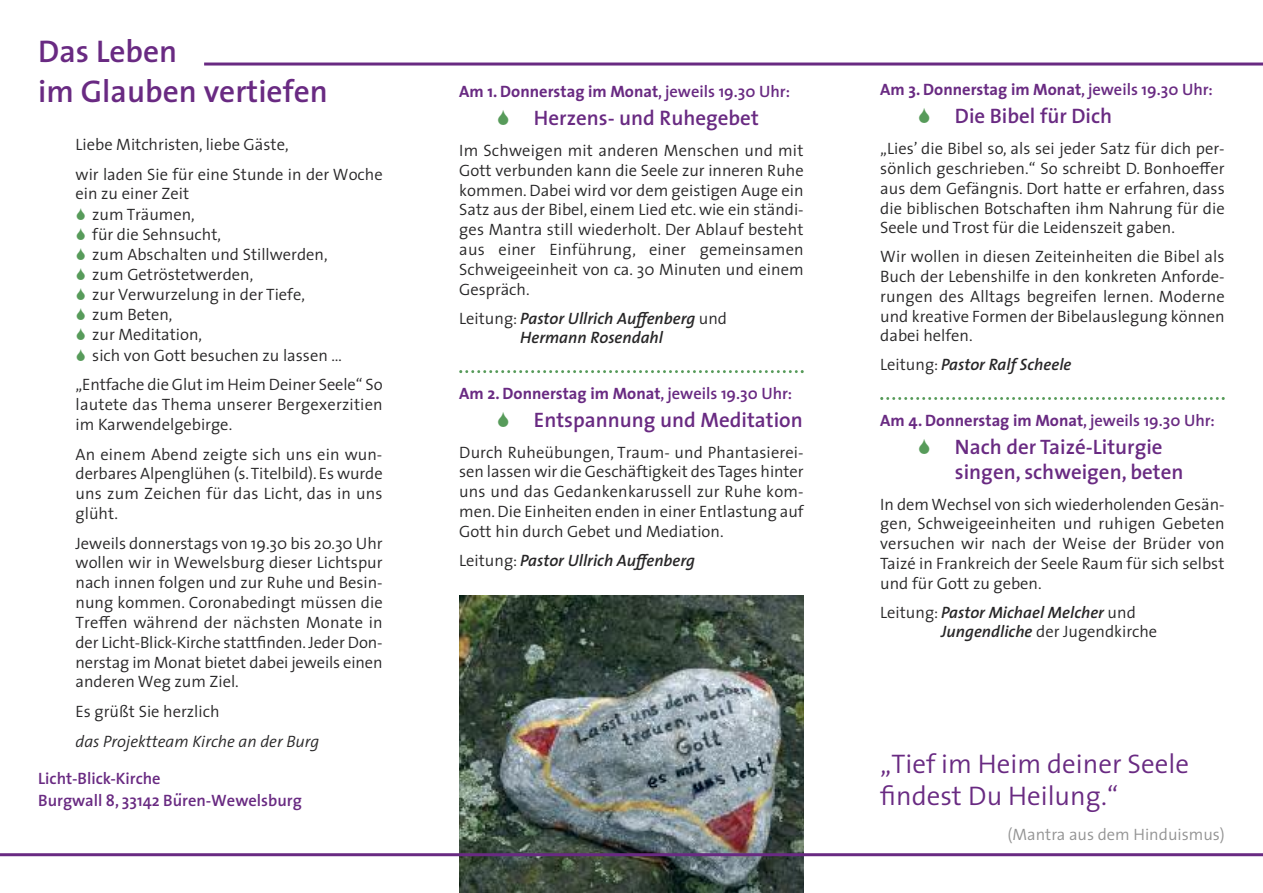
<style>
.page{position:relative;width:1263px;height:893px;background:#fff}
.page>*{position:absolute;margin:0;border:0;box-sizing:border-box;transform-origin:0 0}
.t1{font:600 31.5px/40.5px "The Sans";color:#692a82}
.t2{font:300 27px/32.4px "The Sans";color:#692a82}
.t3{font:600 21px/25.2px "The Sans";color:#692a82}
.t4{font:300 16.5px/19.8px "The Sans";color:#272627;text-align:justify}
.t5{font:italic 600 16.5px/19.8px "The Sans";color:#272627;text-align:center}
.t6{font:700 16.5px "The Sans";color:#692a82}
.t7{font:600 16.5px/22px "The Sans";color:#692a82}
.t8{font:italic 300 16.5px "The Sans";color:#272627}
.t9{font:300 16.5px "The Sans";color:#939393}
.s1{font-family:"Menlo";font-weight:700;font-style:italic}
.s2{font-weight:600}
.s3{font-weight:300;font-style:normal}
</style>
<div class="page">
<img style="left:459px;top:595px;width:345px;height:298px">
<hr style="left:204px;top:63px;width:1059px;height:3px;background:#692a82">
<svg style="left:459px;top:370px;width:345px;height:3px"></svg>
<svg style="left:880px;top:397px;width:345px;height:3px"></svg>
<hr style="left:0;top:853px;width:1263px;height:3px;background:#692a82">
<h1 class="t1" style="left:38px;top:34px;width:291px">Das Leben<br>im Glauben vertiefen</h1>
<p class="t4" style="left:76px;top:132px;width:309px;line-height:29.7px">Liebe Mitchristen, liebe Gäste,<br>wir laden Sie für eine Stunde in der Woche</p>
<p class="t4" style="left:92px;top:186px;width:251px;text-align:left;text-indent:-17px">ein zu einer Zeit<br>zum Träumen,<br>für die Sehnsucht,<br>zum Abschalten und Stillwerden, zum Getröstetwerden,<br>zur Verwurzelung in der Tiefe,<br>zum Beten,<br>zur Meditation,<br>sich von Gott besuchen zu lassen …</p>
<p class="t4" style="left:76px;top:377px;width:309px">„Entfache die Glut im Heim Deiner Seele“ So lautete das Thema unserer Bergexerzitien im Karwendelgebirge.</p>
<p class="t4" style="left:76px;top:446px;width:309px">An einem Abend zeigte sich uns ein wun&shy;derbares Alpenglühen (s.Titelbild). Es wurde uns zum Zeichen für das Licht, das in uns glüht.</p>
<p class="t4" style="left:76px;top:535px;width:309px">Jeweils donnerstags von 19.30 bis 20.30 Uhr wollen wir in Wewelsburg dieser Lichtspur nach innen folgen und zur Ruhe und Besin&shy;nung kommen. Coronabedingt müssen die Treffen während der nächsten Monate in der Licht-Blick-Kirche stattfinden.Jeder Don&shy;nerstag im Monat bietet dabei jeweils einen anderen Weg zum Ziel.</p>
<p class="t4" style="left:76px;top:704px;width:145px">Es grüßt Sie herzlich</p>
<p class="t8" style="left:76px;top:735px;width:245px">das Projektteam Kirche an der Burg</p>
<p class="t7" style="left:38px;top:769px;width:265px">Licht-Blick-Kirche<br>Burgwall 8, 33142 B<span class="s1">̈</span>uren-Wewelsburg</p>
<p class="t6" style="left:459px;top:85px;width:332px">Am 1. Donnerstag im Monat<span class="s2">, jeweils 19.30 Uhr:</span></p>
<p class="t3" style="left:534px;top:108px;width:226px">Herzens- und Ruhegebet</p>
<p class="t4" style="left:459px;top:143px;width:346px">Im Schweigen mit anderen Menschen und mit Gott verbunden kann die Seele zur inneren Ruhe kommen. Dabei wird vor dem geistigen Auge ein Satz aus der Bibel, einem Lied etc. wie ein ständi&shy;ges Mantra still wiederholt. Der Ablauf besteht aus einer Einführung, einer gemeinsamen Schweigeeinheit von ca. 30 Minuten und einem Gespräch.</p>
<p class="t5" style="left:459px;top:310px;width:269px"><span class="s3">Leitung:</span> Pastor Ullrich Auffenberg <span class="s3">und<br></span>Hermann Rosendahl</p>
<p class="t6" style="left:459px;top:387px;width:335px">Am 2. Donnerstag im Monat<span class="s2">, jeweils 19.30 Uhr:</span></p>
<p class="t3" style="left:534px;top:409px;width:270px">Entspannung und Meditation</p>
<p class="t4" style="left:459px;top:444px;width:346px">Durch Ruheübungen, Traum- und Phantasierei&shy;sen lassen wir die Geschäftigkeit des Tages hinter uns und das Gedankenkarussell zur Ruhe kom&shy;men.Die Einheiten enden in einer Entlastung auf Gott hin durch Gebet und Mediation.</p>
<p class="t5" style="left:459px;top:552px;width:237px"><span class="s3">Leitung:</span> Pastor Ullrich Auffenberg</p>
<p class="t6" style="left:880px;top:83px;width:334px">Am 3. Donnerstag im Monat<span class="s2">, jeweils 19.30 Uhr:</span></p>
<p class="t3" style="left:955px;top:106px;width:159px">Die Bibel für Dich</p>
<p class="t4" style="left:880px;top:141px;width:346px">„Lies’ die Bibel so, als sei jeder Satz für dich per&shy;sönlich geschrieben.“ So schreibt D. Bonhoeffer aus dem Gefängnis. Dort hatte er erfahren, dass die biblischen Botschaften ihm Nahrung für die Seele und Trost für die Leidenszeit gaben.</p>
<p class="t4" style="left:880px;top:249px;width:346px">Wir wollen in diesen Zeiteinheiten die Bibel als Buch der Lebenshilfe in den konkreten Anforde&shy;rungen des Alltags begreifen lernen. Moderne und kreative Formen der Bibelauslegung können dabei helfen.</p>
<p class="t5" style="left:880px;top:356px;width:193px"><span class="s3">Leitung:</span> Pastor Ralf Scheele</p>
<p class="t6" style="left:880px;top:413px;width:336px">Am 4. Donnerstag im Monat<span class="s2">, jeweils 19.30 Uhr:</span></p>
<p class="t3" style="left:955px;top:436px;width:230px">Nach der Taizé-Liturgie singen, schweigen, beten</p>
<p class="t4" style="left:880px;top:496px;width:346px">In demWechsel von sich wiederholenden Gesän&shy;gen, Schweigeeinheiten und ruhigen Gebeten versuchen wir nach der Weise der Brüder von Taizé in Frankreich der Seele Raum für sich selbst und für Gott zu geben.</p>
<p class="t5" style="left:941px;top:604px;width:217px;text-align:left;text-indent:-61px"><span class="s3">Leitung:</span> Pastor Michael Melcher <span class="s3">und<br></span>Jungendliche <span class="s3">der Jugendkirche</span></p>
<h2 class="t2" style="left:880px;top:751px;width:310px">„Tief im Heim deiner Seele findest Du Heilung.“</h2>
<p class="t9" style="left:1007px;top:829px;width:219px">(Mantra aus dem Hinduismus)</p>
</div>
